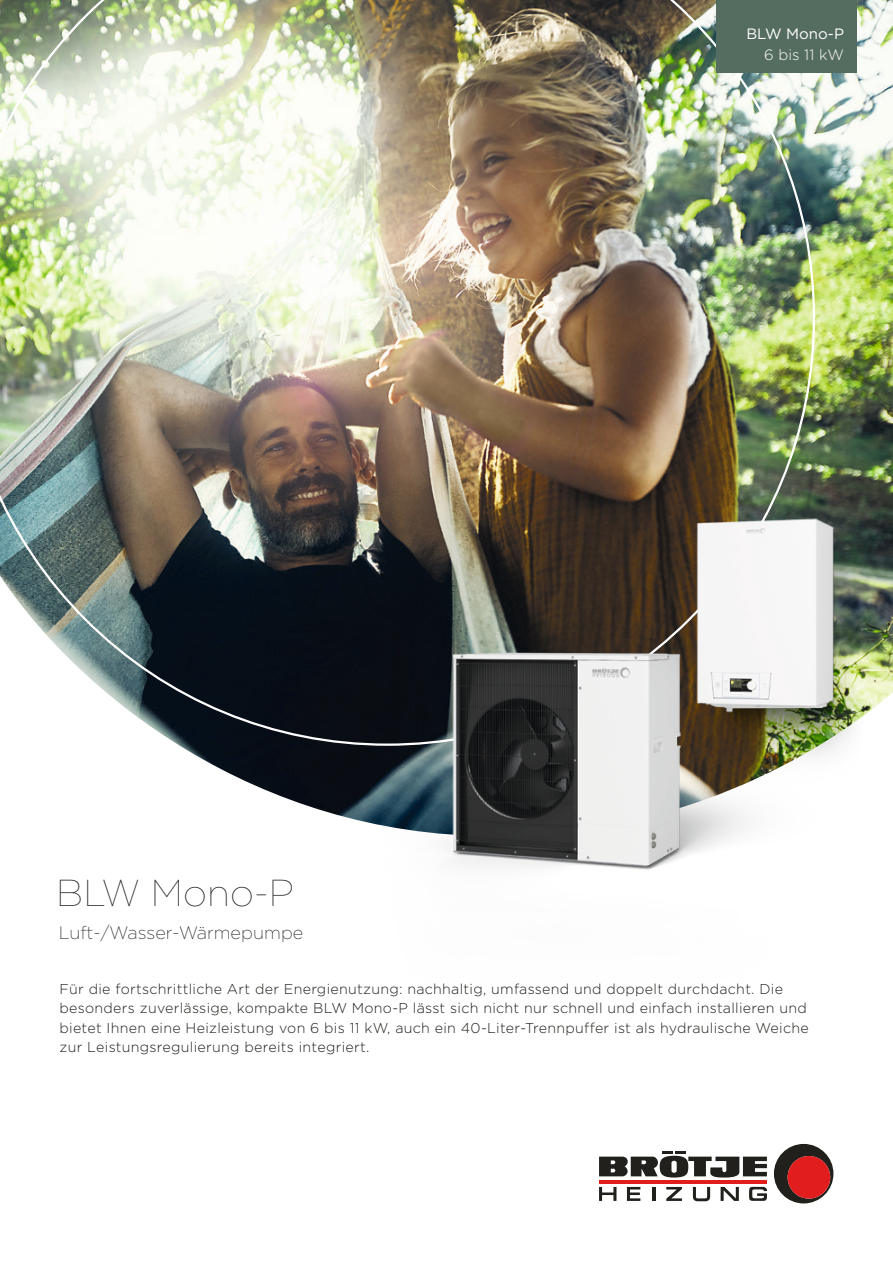
<style>
.page{position:relative;width:893px;height:1263px;background:#fff}
.page>*{position:absolute;margin:0;border:0;box-sizing:border-box;transform-origin:0 0}
.t1{font:100 37.5px "Gotham";letter-spacing:.005em;color:#21201c}
.t2{font:200 18px "Gotham";letter-spacing:.005em;color:#21201c}
.Sub_Headline_-_17_pt{font:15px "Gotham";color:#fff}
.t3{font:300 15px "Gotham";letter-spacing:.005em;color:#fff}
.Copy{font:300 14.25px/19.5px "Gotham";letter-spacing:.02em;color:#21201c}
</style>
<div class="page">
<img style="left:0;top:0;width:893px;height:819px">
<hr style="left:599px;top:1180px;width:168px;height:3px;background:#e21d1d">
<svg style="left:599px;top:1151px;width:168px;height:27px"></svg>
<svg style="left:749px;top:1187px;width:18px;height:14px"></svg>
<svg style="left:599px;top:1187px;width:17px;height:14px"></svg>
<svg style="left:627px;top:1187px;width:13px;height:14px"></svg>
<hr style="left:652px;top:1187px;width:3px;height:14px;background:#21201c">
<svg style="left:666px;top:1187px;width:16px;height:14px"></svg>
<svg style="left:693px;top:1187px;width:17px;height:14px"></svg>
<svg style="left:721px;top:1187px;width:18px;height:14px"></svg>
<svg style="left:774px;top:1144px;width:59px;height:59px"></svg>
<div style="left:788px;top:1156px;width:42px;height:42px;background:#e21d1d;border-radius:50%"></div>
<div style="left:716px;top:0;width:141px;height:72px;background:#556c60"></div>
<img style="left:351px;top:377px;width:542px;height:493px">
<p class="t1" style="left:56px;top:870px;width:239px">BLW Mono-P</p>
<p class="t2" style="left:59px;top:922px;width:246px">Luft-/Wasser-Wärmepumpe</p>
<p class="Sub_Headline_-_17_pt" style="left:746px;top:24px;width:99px">BLW Mono-P</p>
<p class="t3" style="left:764px;top:45px;width:81px">6 bis 11 kW</p>
<p class="Copy" style="left:60px;top:978px;width:751px">Für die fortschrittliche Art der Energienutzung: nachhaltig, umfassend und doppelt durchdacht. Die besonders zuverlässige, kompakte BLW Mono-P lässt sich nicht nur schnell und einfach installieren und bietet Ihnen eine Heizleistung von 6 bis 11 kW, auch ein 40-Liter-Trennpuffer ist als hydraulische Weiche zur Leistungsregulierung bereits integriert.</p>
</div>
